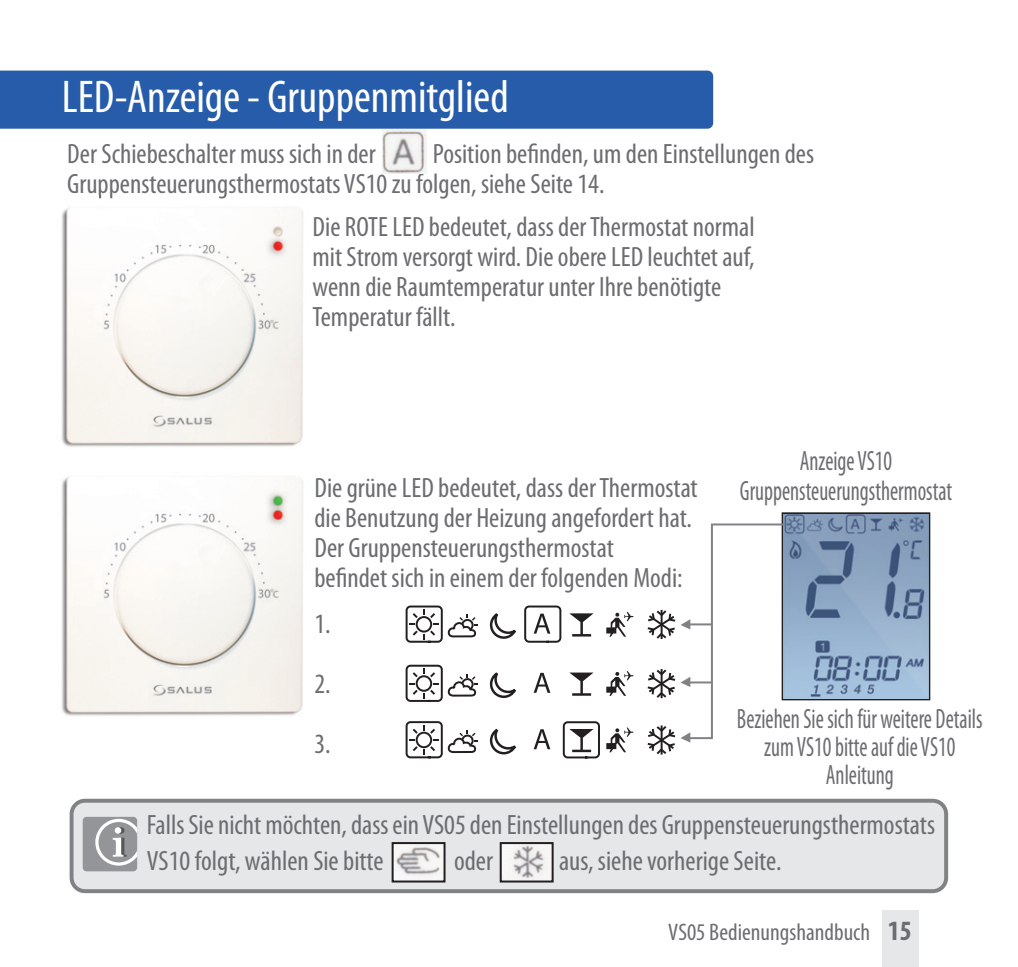
<style>
.page{position:relative;width:1018px;height:967px;background:#fff}
.page>*{position:absolute;margin:0;border:0;box-sizing:border-box;transform-origin:0 0}
.t1{font:condensed 46px "Myriad Pro";color:#fff}
.t2{font:condensed 28px/30px "Myriad Pro";color:#6c6d70}
.t3{font:condensed 28px/28px "Myriad Pro";color:#6c6d70;text-align:center;scale:.8 1}
.t4{font:condensed 24px "Myriad Pro";color:#6c6d70}
.s1{font-weight:700;font-size:28px}
</style>
<div class="page">
<div style="left:0;top:71px;width:713px;height:58px;background:#275caa"></div>
<div style="left:882px;top:910px;width:37px;height:56px;background:#e6e7e9"></div>
<img style="left:61px;top:195px;width:242px;height:252px">
<img style="left:98px;top:195px;width:94px;height:3px">
<svg style="left:61px;top:477px;width:242px;height:239px;fill:#f8f5f1"></svg>
<svg style="left:70px;top:798px;width:878px;height:94px;background:#dddee0"></svg>
<div style="left:83px;top:816px;width:54px;height:55px;background:#939598;border-radius:4px"></div>
<svg style="left:95px;top:817px;width:42px;height:49px"></svg>
<div style="left:406px;top:605px;width:37px;height:37px;border:2px solid #231f20;border-radius:4px"></div>
<div style="left:524px;top:605px;width:37px;height:37px;border:2px solid #231f20;border-radius:4px"></div>
<svg style="left:409px;top:609px;width:30px;height:30px"></svg>
<svg style="left:534px;top:613px;width:16px;height:20px"></svg>
<svg style="left:569px;top:613px;width:25px;height:23px"></svg>
<svg style="left:606px;top:611px;width:27px;height:25px"></svg>
<svg style="left:447px;top:614px;width:31px;height:24px"></svg>
<svg style="left:489px;top:613px;width:27px;height:26px"></svg>
<div style="left:406px;top:664px;width:37px;height:37px;border:2px solid #231f20;border-radius:4px"></div>
<svg style="left:409px;top:668px;width:30px;height:30px"></svg>
<svg style="left:534px;top:672px;width:16px;height:20px"></svg>
<svg style="left:569px;top:672px;width:25px;height:23px"></svg>
<svg style="left:606px;top:671px;width:27px;height:24px"></svg>
<svg style="left:447px;top:674px;width:31px;height:23px"></svg>
<svg style="left:489px;top:672px;width:27px;height:26px"></svg>
<div style="left:406px;top:721px;width:37px;height:37px;border:2px solid #231f20;border-radius:4px"></div>
<div style="left:563px;top:721px;width:37px;height:37px;border:2px solid #231f20;border-radius:4px"></div>
<div style="left:416px;top:731px;width:16px;height:17px;border:2px solid #231f20;border-radius:50%"></div>
<svg style="left:413px;top:746px;width:22px;height:8px"></svg>
<svg style="left:409px;top:725px;width:30px;height:15px"></svg>
<svg style="left:534px;top:729px;width:16px;height:20px"></svg>
<svg style="left:569px;top:729px;width:25px;height:23px"></svg>
<svg style="left:606px;top:727px;width:27px;height:25px"></svg>
<svg style="left:447px;top:730px;width:31px;height:23px"></svg>
<svg style="left:489px;top:728px;width:27px;height:27px"></svg>
<div style="left:782px;top:512px;width:148px;height:188px;border:2px solid #231f20"></div>
<img style="left:784px;top:514px;width:144px;height:184px">
<img style="left:382px;top:130px;width:44px;height:43px">
<img style="left:395px;top:844px;width:47px;height:35px">
<div style="left:392px;top:841px;width:53px;height:41px;border:2px solid #231f20"></div>
<img style="left:503px;top:844px;width:48px;height:35px">
<div style="left:500px;top:841px;width:54px;height:41px;border:2px solid #231f20"></div>
<svg style="left:647px;top:522px;width:139px;height:233px"></svg>
<h1 class="t1" style="left:62px;top:80px;width:448px">LED-Anzeige - Gruppenmitglied</h1>
<p class="t2" style="left:67px;top:141px;width:748px;text-indent:366px">Position befinden, um den Einstellungen des<br>Gruppensteuerungsthermostats VS10 zu folgen, siehe Seite 14.</p>
<p class="t2" style="left:67px;top:141px;width:310px">Der Schiebeschalter muss sich in der</p>
<p class="t2" style="left:313px;top:214px;width:444px">Die ROTE LED bedeutet, dass der Thermostat normal mit Strom versorgt wird. Die obere LED leuchtet auf, wenn die Raumtemperatur unter Ihre benötigte Temperatur fällt.</p>
<p class="t2" style="left:314px;top:474px;width:385px">Die grüne LED bedeutet, dass der Thermostat die Benutzung der Heizung angefordert hat.<br>Der Gruppensteuerungsthermostat<br>befindet sich in einem der folgenden Modi:</p>
<p class="t2" style="left:314px;top:595px;width:18px;line-height:60px;text-align:justify">1.<br>2.<br>3.</p>
<p class="t3" style="left:740px;top:447px;width:267px;line-height:30px">Anzeige VS10<br>Gruppensteuerungsthermostat</p>
<p class="t3" style="left:737px;top:707px;width:309px">Beziehen Sie sich für weitere Details zum VS10 bitte auf die VS10<br>Anleitung</p>
<p class="t2" style="left:147px;top:808px;width:790px;line-height:36px">Falls Sie nicht möchten, dass ein VS05 den Einstellungen des Gruppensteuerungsthermostats<br>VS10 folgt, wählen Sie bitte</p>
<p class="t2" style="left:454px;top:847px;width:41px">oder</p>
<p class="t2" style="left:559px;top:847px;width:224px">aus, siehe vorherige Seite.</p>
<p class="t4" style="left:668px;top:922px;width:245px">VS05 Bedienungshandbuch <span class="s1">15</span></p>
</div>
